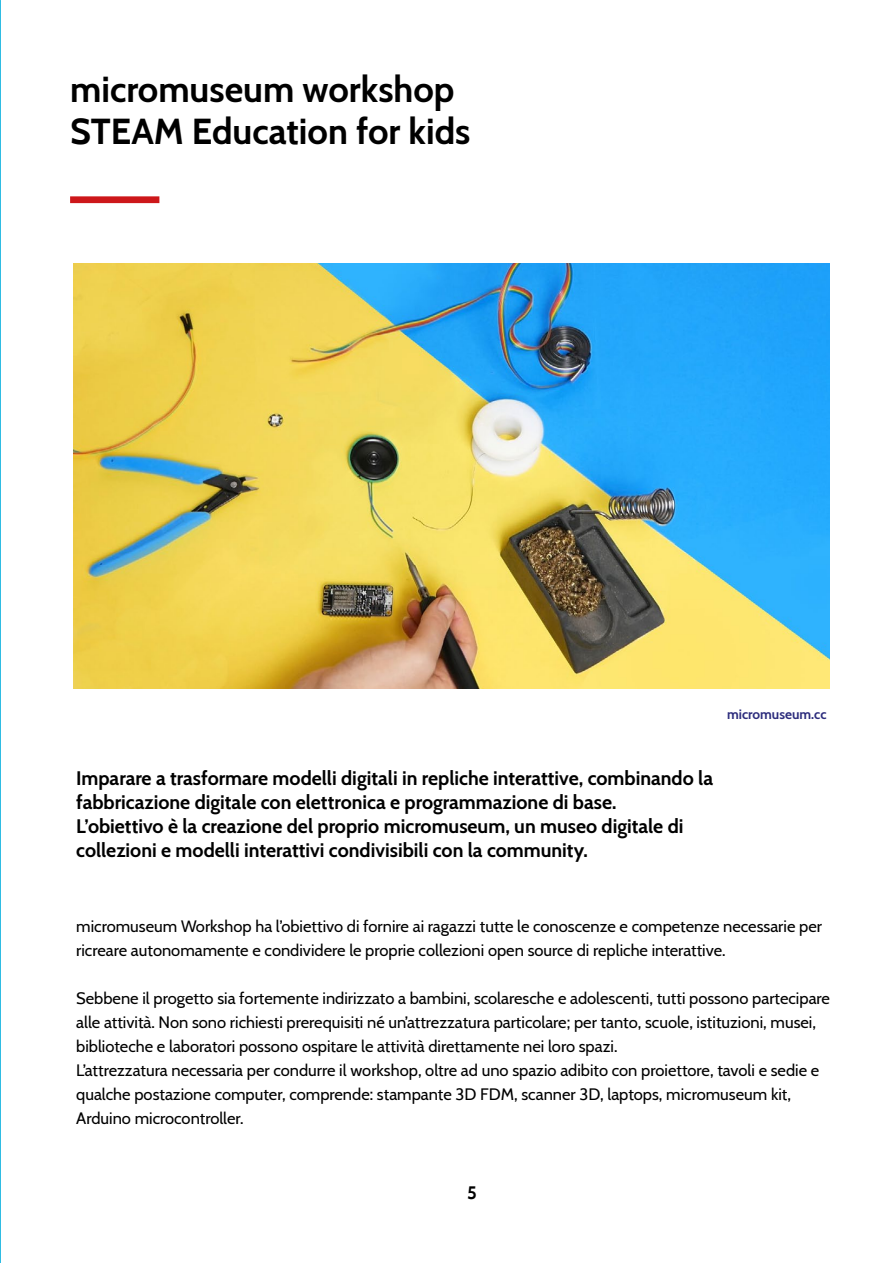
<style>
.page{position:relative;width:893px;height:1263px;background:#fff}
.page>*{position:absolute;margin:0;border:0;box-sizing:border-box;transform-origin:0 0}
.t1{font:700 36px/42px "Cabin";color:#000}
.t2{font:700 19.5px/24px "Cabin";color:#000}
.t3{font:700 18px "Cabin";color:#000}
.t4{font:16.5px/24px "Cabin";color:#000}
.t5{font:700 13.5px "Cabin";color:#2d2d7d}
</style>
<div class="page">
<svg style="left:0;top:0;width:1px;height:1263px"></svg>
<div style="left:70px;top:196px;width:89px;height:7px;background:#cd171a"></div>
<img style="left:73px;top:264px;width:756px;height:425px">
<h1 class="t1" style="left:70px;top:67px;width:402px">micromuseum workshop<br>STEAM Education for kids</h1>
<p class="t5" style="left:727px;top:703px;width:101px">micromuseum.cc</p>
<p class="t2" style="left:76px;top:765px;width:638px">Imparare a trasformare modelli digitali in repliche interattive, combinando la fabbricazione digitale con elettronica e programmazione di base.<br>L’obiettivo è la creazione del proprio micromuseum, un museo digitale di collezioni e modelli interattivi condivisibili con la community.</p>
<p class="t4" style="left:76px;top:913px;width:747px">micromuseum Workshop ha l’obiettivo di fornire ai ragazzi tutte le conoscenze e competenze necessarie per ricreare autonomamente e condividere le proprie collezioni open source di repliche interattive.</p>
<p class="t4" style="left:76px;top:985px;width:755px">Sebbene il progetto sia fortemente indirizzato a bambini, scolaresche e adolescenti, tutti possono partecipare alle attività. Non sono richiesti prerequisiti né un’attrezzatura particolare; per tanto, scuole, istituzioni, musei, biblioteche e laboratori possono ospitare le attività direttamente nei loro spazi.<br>L’attrezzatura necessaria per condurre il workshop, oltre ad uno spazio adibito con proiettore, tavoli e sedie e qualche postazione computer, comprende: stampante 3D FDM, scanner 3D, laptops, micromuseum kit, Arduino microcontroller.</p>
<p class="t3" style="left:467px;top:1178px;width:11px">5</p>
</div>
